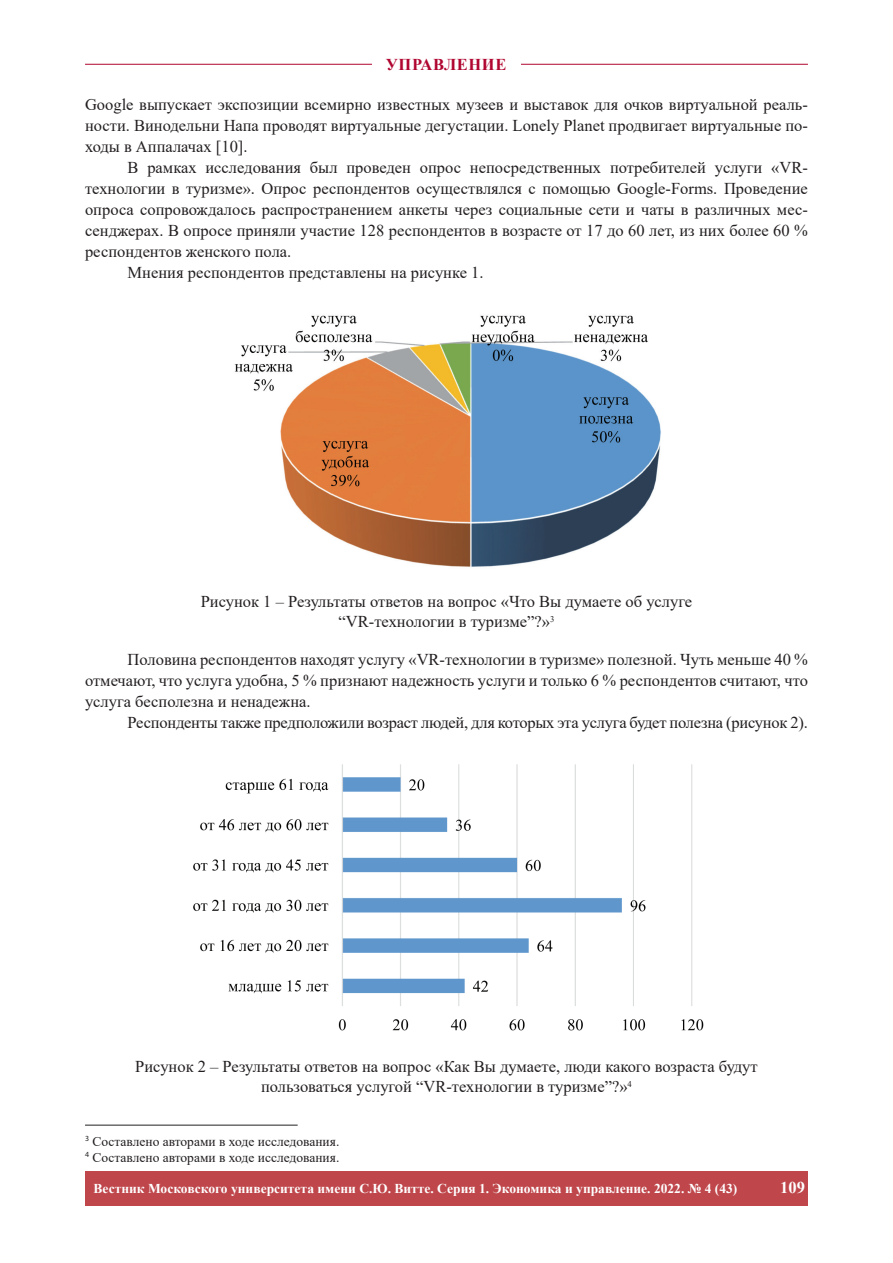
<style>
.page{position:relative;width:893px;height:1263px;background:#fff}
.page>*{position:absolute;margin:0;border:0;box-sizing:border-box;transform-origin:0 0}
.t1{font:16.5px/21px "Times New Roman";color:#231f20;text-align:justify}
.t2{font:700 16.5px "Times New Roman";letter-spacing:.035em;color:#b00630}
.t3{font:700 16.5px "Times New Roman";color:#fff}
.t4{font:700 13.5px "Times New Roman";color:#fff}
.t5{font:13.5px/16.2px "Times New Roman";color:#231f20}
</style>
<div class="page">
<hr style="left:85px;top:64px;width:723px;height:1px;background:#b00630">
<div style="left:372px;top:59px;width:149px;height:11px;background:#fff"></div>
<div style="left:85px;top:1171px;width:723px;height:34px;background:#bf464b"></div>
<img style="left:234px;top:315px;width:427px;height:252px">
<img style="left:193px;top:764px;width:511px;height:267px">
<hr style="left:85px;top:1125px;width:213px;height:1px;background:#231f20">
<p class="t2" style="left:386px;top:52px;width:122px">УПРАВЛЕНИЕ</p>
<p class="t1" style="left:85px;top:94px;width:724px">Google выпускает экспозиции всемирно известных музеев и выставок для очков виртуальной реаль&shy;ности. Винодельни Напа проводят виртуальные дегустации. Lonely Planet продвигает виртуальные по&shy;ходы в Аппалачах [10].</p>
<p class="t1" style="left:128px;top:157px;width:682px">В рамках исследования был проведен опрос непосредственных потребителей услуги «VR-</p>
<p class="t1" style="left:85px;top:178px;width:724px">технологии в туризме». Опрос респондентов осуществлялся с помощью Google-Forms. Проведение</p>
<p class="t1" style="left:85px;top:199px;width:724px">опроса сопровождалось распространением анкеты через социальные сети и чаты в различных мес-</p>
<p class="t1" style="left:85px;top:220px;width:724px">сенджерах. В опросе приняли участие 128 респондентов в возрасте от 17 до 60 лет, из них более 60 %</p>
<p class="t1" style="left:85px;top:241px;width:208px">респондентов женского пола.</p>
<p class="t1" style="left:128px;top:262px;width:357px">Мнения респондентов представлены на рисунке 1.</p>
<p class="t1" style="left:201px;top:591px;width:493px;line-height:19.8px;text-align:center">Рисунок 1 – Результаты ответов на вопрос «Что Вы думаете об услуге “VR-технологии в туризме”?»<sup>3</sup></p>
<p class="t1" style="left:85px;top:648px;width:724px;text-indent:43px">Половина респондентов находят услугу «VR-технологии в туризме» полезной. Чуть меньше 40 % отмечают, что услуга удобна, 5 % признают надежность услуги и только 6 % респондентов считают, что услуга бесполезна и ненадежна.</p>
<p class="t1" style="left:128px;top:711px;width:682px">Респонденты также предположили возраст людей, для которых эта услуга будет полезна (рисунок 2).</p>
<p class="t1" style="left:135px;top:1056px;width:624px;line-height:19.8px;text-align:center">Рисунок 2 – Результаты ответов на вопрос «Как Вы думаете, люди какого возраста будут пользоваться услугой “VR-технологии в туризме”?»<sup>4</sup></p>
<p class="t5" style="left:85px;top:1132px;width:256px"><sup>3</sup> Составлено авторами в ходе исследования.<br><sup>4</sup> Составлено авторами в ходе исследования.</p>
<p class="t4" style="left:94px;top:1179px;width:645px">Вестник Московского университета имени С.Ю. Витте. Серия 1. Экономика и управление. 2022. № 4 (43)</p>
<p class="t3" style="left:780px;top:1175px;width:26px">109</p>
</div>
